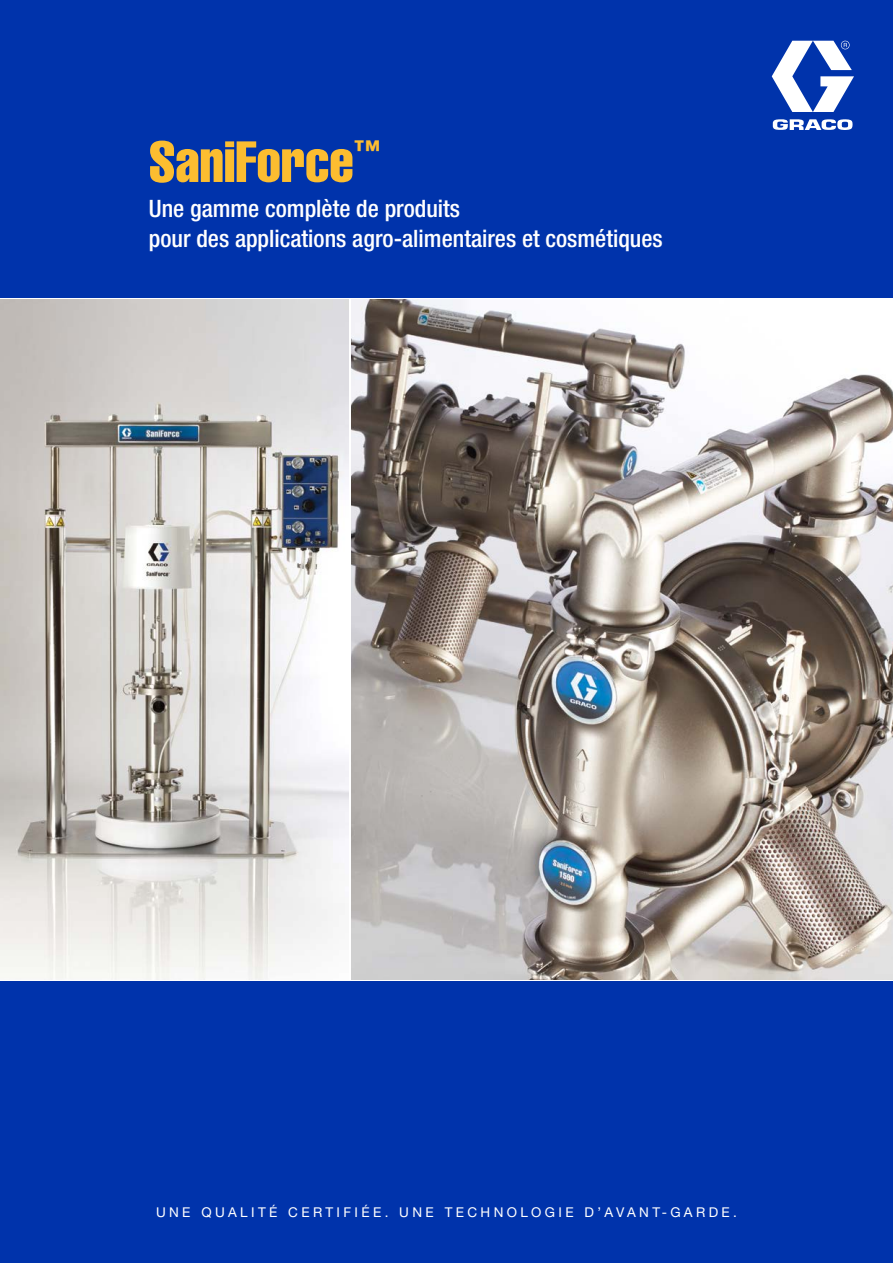
<style>
.page{position:relative;width:893px;height:1263px;background:#fff}
.page>*{position:absolute;margin:0;border:0;box-sizing:border-box;transform-origin:0 0}
.t1{font:57px "Helvetica LT Std Comp";color:#fcbd30}
.t2{font:500 condensed 24px/30px "Helvetica Neue LT Std";color:#fff}
.t3{font:13.5px "Helvetica Neue LT Std";letter-spacing:.25em;color:#fff}
</style>
<div class="page">
<div style="left:0;top:0;width:893px;height:298px;background:#0033ab"></div>
<svg style="left:772px;top:41px;width:82px;height:71px"></svg>
<svg style="left:773px;top:119px;width:80px;height:11px"></svg>
<div style="left:0;top:982px;width:893px;height:281px;background:#0033ab"></div>
<img style="left:0;top:300px;width:349px;height:680px">
<img style="left:351px;top:300px;width:542px;height:680px">
<h1 class="t1" style="left:149px;top:126px;width:233px">SaniForce<sup>™</sup></h1>
<p class="t2" style="left:149px;top:193px;width:515px">Une gamme complète de produits<br>pour des applications agro-alimentaires et cosmétiques</p>
<p class="t3" style="left:156px;top:1204px;width:582px">UNE QUALITÉ CERTIFIÉE. UNE TECHNOLOGIE D’AVANT-GARDE.</p>
</div>
